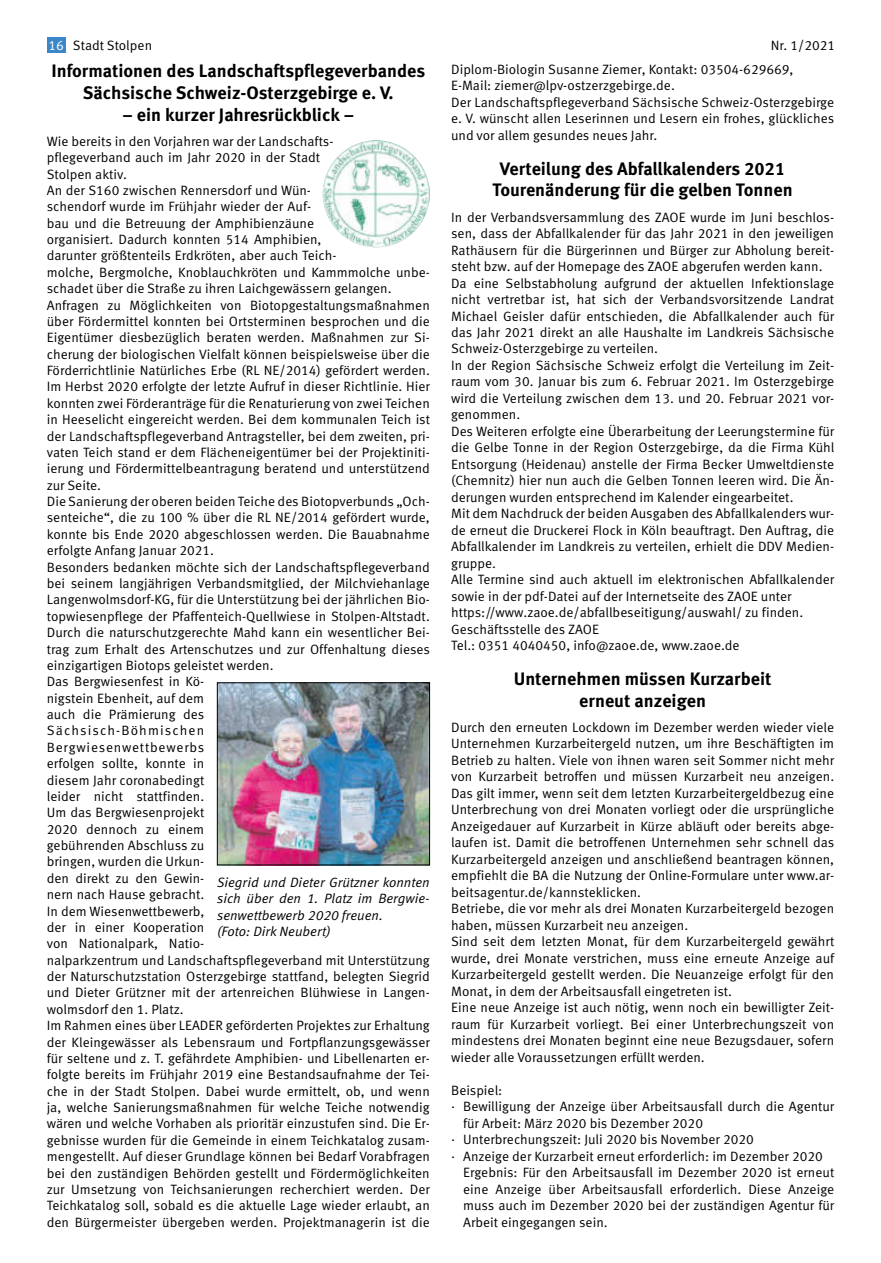
<style>
.page{position:relative;width:881px;height:1263px;background:#fff}
.page>*{position:absolute;margin:0;border:0;box-sizing:border-box;transform-origin:0 0}
.t1{font:18px/21.9px "Meta Pro Bold 16";color:#000;text-align:center}
.t2{font:13.5px/16.4px "Meta Pro Norm 16";color:#000}
.t3{font:13.5px/16.2px "Meta Pro Norm Ita 3";color:#000}
.s1{color:#fff}
</style>
<div class="page">
<div style="left:47px;top:37px;width:18px;height:15px;background:#3c87c8"></div>
<img style="left:322px;top:140px;width:107px;height:107px;border-radius:54px">
<img style="left:219px;top:684px;width:208px;height:179px">
<div style="left:217px;top:682px;width:212px;height:183px;border:1px solid #000"></div>
<p class="t2" style="left:48px;top:36px;width:105px"><span class="s1">16</span> Stadt Stolpen</p>
<p class="t2" style="left:451px;top:32px;width:385px;line-height:24.3px;text-indent:319px">Nr. 1/2021<br>Diplom-Biologin Susanne Ziemer, Kontakt: 03504-629669,</p>
<p class="t2" style="left:451px;top:77px;width:384px">E-Mail: ziemer@lpv-ostzerzgebirge.de.<br>Der Landschaftspflegeverband Sächsische Schweiz-Osterzgebirge e. V. wünscht allen Leserinnen und Lesern ein frohes, glückliches und vor allem gesundes neues Jahr.</p>
<h1 class="t1" style="left:492px;top:156px;width:301px">Verteilung des Abfallkalenders 2021<br>Tourenänderung für die gelben Tonnen</h1>
<p class="t2" style="left:451px;top:208px;width:384px">In der Verbandsversammlung des ZAOE wurde im Juni beschlos&shy;sen, dass der Abfallkalender für das Jahr 2021 in den jeweiligen Rathäusern für die Bürgerinnen und Bürger zur Abholung bereit&shy;steht bzw. auf der Homepage des ZAOE abgerufen werden kann.<br>Da eine Selbstabholung aufgrund der aktuellen Infektionslage nicht vertretbar ist, hat sich der Verbandsvorsitzende Landrat Michael Geisler dafür entschieden, die Abfallkalender auch für das Jahr 2021 direkt an alle Haushalte im Landkreis Sächsische Schweiz-Osterzgebirge zu verteilen.<br>In der Region Sächsische Schweiz erfolgt die Verteilung im Zeit&shy;raum vom 30. Januar bis zum 6. Februar 2021. Im Osterzgebirge wird die Verteilung zwischen dem 13. und 20. Februar 2021 vor&shy;genommen.<br>Des Weiteren erfolgte eine Überarbeitung der Leerungstermine für die Gelbe Tonne in der Region Osterzgebirge, da die Firma Kühl Entsorgung (Heidenau) anstelle der Firma Becker Umweltdienste (Chemnitz) hier nun auch die Gelben Tonnen leeren wird. Die Än&shy;derungen wurden entsprechend im Kalender eingearbeitet.<br>Mit dem Nachdruck der beiden Ausgaben des Abfallkalenders wur&shy;de erneut die Druckerei Flock in Köln beauftragt. Den Auftrag, die Abfallkalender im Landkreis zu verteilen, erhielt die DDV Medien&shy;gruppe.<br>Alle Termine sind auch aktuell im elektronischen Abfallkalender sowie in der pdf-Datei auf der Internetseite des ZAOE unter https://www.zaoe.de/abfallbeseitigung/auswahl/ zu finden.<br>Geschäftsstelle des ZAOE<br>Tel.: 0351 4040450, info@zaoe.de, www.zaoe.de</p>
<h1 class="t1" style="left:513px;top:667px;width:259px">Unternehmen müssen Kurzarbeit erneut anzeigen</h1>
<p class="t2" style="left:451px;top:718px;width:384px">Durch den erneuten Lockdown im Dezember werden wieder viele Unternehmen Kurzarbeitergeld nutzen, um ihre Beschäftigten im Betrieb zu halten. Viele von ihnen waren seit Sommer nicht mehr von Kurzarbeit betroffen und müssen Kurzarbeit neu anzeigen.<br>Das gilt immer, wenn seit dem letzten Kurzarbeitergeldbezug eine Unterbrechung von drei Monaten vorliegt oder die ursprüngliche Anzeigedauer auf Kurzarbeit in Kürze abläuft oder bereits abge&shy;laufen ist. Damit die betroffenen Unternehmen sehr schnell das Kurzarbeitergeld anzeigen und anschließend beantragen können, empfiehlt die BA die Nutzung der Online-Formulare unter www.ar&shy;beitsagentur.de/kannsteklicken.<br>Betriebe, die vor mehr als drei Monaten Kurzarbeitergeld bezogen haben, müssen Kurzarbeit neu anzeigen.<br>Sind seit dem letzten Monat, für dem Kurzarbeitergeld gewährt wurde, drei Monate verstrichen, muss eine erneute Anzeige auf Kurzarbeitergeld gestellt werden. Die Neuanzeige erfolgt für den Monat, in dem der Arbeitsausfall eingetreten ist.<br>Eine neue Anzeige ist auch nötig, wenn noch ein bewilligter Zeit&shy;raum für Kurzarbeit vorliegt. Bei einer Unterbrechungszeit von mindestens drei Monaten beginnt eine neue Bezugsdauer, sofern wieder alle Voraussetzungen erfüllt werden.</p>
<p class="t2" style="left:451px;top:1081px;width:53px">Beispiel:</p>
<p class="t2" style="left:451px;top:1098px;width:384px">· Bewilligung der Anzeige über Arbeitsausfall durch die Agentur</p>
<p class="t2" style="left:463px;top:1114px;width:241px">für Arbeit: März 2020 bis Dezember 2020</p>
<p class="t2" style="left:451px;top:1131px;width:304px">· Unterbrechungszeit: Juli 2020 bis November 2020</p>
<p class="t2" style="left:451px;top:1147px;width:373px">· Anzeige der Kurzarbeit erneut erforderlich: im Dezember 2020</p>
<p class="t2" style="left:463px;top:1164px;width:372px">Ergebnis: Für den Arbeitsausfall im Dezember 2020 ist erneut</p>
<p class="t2" style="left:463px;top:1180px;width:372px">eine Anzeige über Arbeitsausfall erforderlich. Diese Anzeige</p>
<p class="t2" style="left:463px;top:1197px;width:372px">muss auch im Dezember 2020 bei der zuständigen Agentur für</p>
<p class="t2" style="left:463px;top:1213px;width:146px">Arbeit eingegangen sein.</p>
<h1 class="t1" style="left:51px;top:59px;width:375px">Informationen des Landschaftspflegeverbandes<br>Sächsische Schweiz-Osterzgebirge e. V.</h1>
<h1 class="t1" style="left:122px;top:103px;width:233px">– ein kurzer Jahresrückblick –</h1>
<p class="t2" style="left:47px;top:132px;width:384px">Wie bereits in den Vorjahren war der Landschafts-<br>pflegeverband auch im Jahr 2020 in der Stadt<br>Stolpen aktiv.<br>An der S160 zwischen Rennersdorf und Wün-<br>schendorf wurde im Frühjahr wieder der Auf-<br>bau und die Betreuung der Amphibienzäune<br>organisiert. Dadurch konnten 514 Amphibien,<br>darunter größtenteils Erdkröten, aber auch Teich-<br>molche, Bergmolche, Knoblauchkröten und Kammmolche unbe&shy;schadet über die Straße zu ihren Laichgewässern gelangen.<br>Anfragen zu Möglichkeiten von Biotopgestaltungsmaßnahmen über Fördermittel konnten bei Ortsterminen besprochen und die Eigentümer diesbezüglich beraten werden. Maßnahmen zur Si&shy;cherung der biologischen Vielfalt können beispielsweise über die Förderrichtlinie Natürliches Erbe (RL NE/2014) gefördert werden.<br>Im Herbst 2020 erfolgte der letzte Aufruf in dieser Richtlinie. Hier konnten zwei Förderanträge für die Renaturierung von zwei Teichen in Heeselicht eingereicht werden. Bei dem kommunalen Teich ist der Landschaftspflegeverband Antragsteller, bei dem zweiten, pri&shy;vaten Teich stand er dem Flächeneigentümer bei der Projektiniti&shy;ierung und Fördermittelbeantragung beratend und unterstützend zur Seite.<br>Die Sanierung der oberen beiden Teiche des Biotopverbunds „Och&shy;senteiche“, die zu 100 % über die RL NE/2014 gefördert wurde, konnte bis Ende 2020 abgeschlossen werden. Die Bauabnahme erfolgte Anfang Januar 2021.<br>Besonders bedanken möchte sich der Landschaftspflegeverband bei seinem langjährigen Verbandsmitglied, der Milchviehanlage Langenwolmsdorf-KG, für die Unterstützung bei der jährlichen Bio&shy;topwiesenpflege der Pfaffenteich-Quellwiese in Stolpen-Altstadt.<br>Durch die naturschutzgerechte Mahd kann ein wesentlicher Bei&shy;trag zum Erhalt des Artenschutzes und zur Offenhaltung dieses einzigartigen Biotops geleistet werden.<br>Das Bergwiesenfest in Kö-<br>nigstein Ebenheit, auf dem<br>auch die Prämierung des<br>Sächsisch-Böhmischen<br>Bergwiesenwettbewerbs<br>erfolgen sollte, konnte in<br>diesem Jahr coronabedingt<br>leider nicht stattfinden.<br>Um das Bergwiesenprojekt<br>2020 dennoch zu einem<br>gebührenden Abschluss zu<br>bringen, wurden die Urkun-<br>den direkt zu den Gewin-<br>nern nach Hause gebracht.<br>In dem Wiesenwettbewerb,<br>der in einer Kooperation<br>von Nationalpark, Natio-<br>nalparkzentrum und Landschaftspflegeverband mit Unterstützung der Naturschutzstation Osterzgebirge stattfand, belegten Siegrid und Dieter Grützner mit der artenreichen Blühwiese in Langen&shy;wolmsdorf den 1. Platz.<br>Im Rahmen eines über LEADER geförderten Projektes zur Erhaltung der Kleingewässer als Lebensraum und Fortpflanzungsgewässer für seltene und z. T. gefährdete Amphibien- und Libellenarten er&shy;folgte bereits im Frühjahr 2019 eine Bestandsaufnahme der Tei&shy;che in der Stadt Stolpen. Dabei wurde ermittelt, ob, und wenn ja, welche Sanierungsmaßnahmen für welche Teiche notwendig wären und welche Vorhaben als prioritär einzustufen sind. Die Er&shy;gebnisse wurden für die Gemeinde in einem Teichkatalog zusam&shy;mengestellt. Auf dieser Grundlage können bei Bedarf Vorabfragen bei den zuständigen Behörden gestellt und Fördermöglichkeiten zur Umsetzung von Teichsanierungen recherchiert werden. Der Teichkatalog soll, sobald es die aktuelle Lage wieder erlaubt, an den Bürgermeister übergeben werden. Projektmanagerin ist die</p>
<p class="t3" style="left:217px;top:874px;width:214px">Siegrid und Dieter Grützner konnten sich über den 1. Platz im Bergwie&shy;senwettbewerb 2020 freuen.<br>(Foto: Dirk Neubert)</p>
</div>
